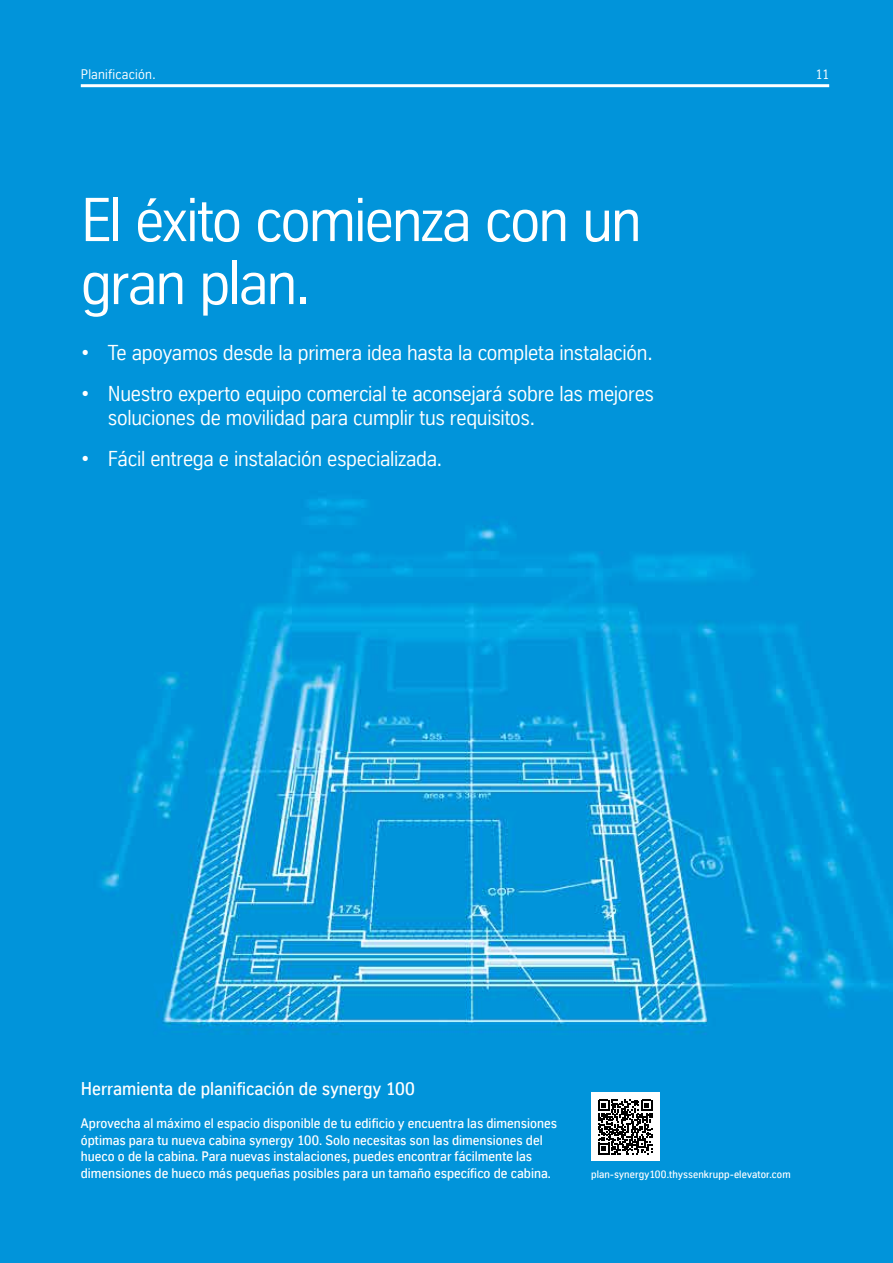
<style>
.page{position:relative;width:893px;height:1263px;background:#fff}
.page>*{position:absolute;margin:0;border:0;box-sizing:border-box;transform-origin:0 0}
.t1{font:60px/63px "TK Type";letter-spacing:-.03em;color:#fff}
.t2{font:21px/24px "TK Type";letter-spacing:-.01em;color:#fff}
.t3{font:500 18px "TK Type";color:#fff}
.t4{font:500 13.5px/16.5px "TK Type";letter-spacing:.005em;color:#fff}
.t5{font:13.5px "TK Type";letter-spacing:.015em;color:#fff}
.t6{font:500 10.5px "TK Type";letter-spacing:.015em;color:#fff}
</style>
<div class="page">
<img style="left:0;top:0;width:893px;height:1263px">
<div style="left:591px;top:1093px;width:68px;height:68px;background:#fff"></div>
<svg style="left:598px;top:1099px;width:54px;height:55px"></svg>
<hr style="left:81px;top:84px;width:748px;height:3px;background:#fff">
<p class="t5" style="left:81px;top:66px;width:77px">Planificación.</p>
<p class="t5" style="left:815px;top:66px;width:15px">11</p>
<h1 class="t1" style="left:81px;top:189px;width:562px">El éxito comienza con un gran plan.</h1>
<h2 class="t2" style="left:81px;top:340px;width:574px">• Te apoyamos desde la primera idea hasta la completa instalación.</h2>
<h2 class="t2" style="left:108px;top:381px;width:548px;text-indent:-27px">• Nuestro experto equipo comercial te aconsejará sobre las mejores soluciones de movilidad para cumplir tus requisitos.</h2>
<h2 class="t2" style="left:81px;top:446px;width:363px">• Fácil entrega e instalación especializada.</h2>
<h3 class="t3" style="left:81px;top:1079px;width:336px">Herramienta de planificación de synergy 100</h3>
<p class="t4" style="left:81px;top:1115px;width:478px">Aprovecha al máximo el espacio disponible de tu edificio y encuentra las dimensiones óptimas para tu nueva cabina synergy 100. Solo necesitas son las dimensiones del hueco o de la cabina. Para nuevas instalaciones, puedes encontrar fácilmente las dimensiones de hueco más pequeñas posibles para un tamaño específico de cabina.</p>
<p class="t6" style="left:591px;top:1168px;width:201px">plan-synergy100.thyssenkrupp-elevator.com</p>
</div>
